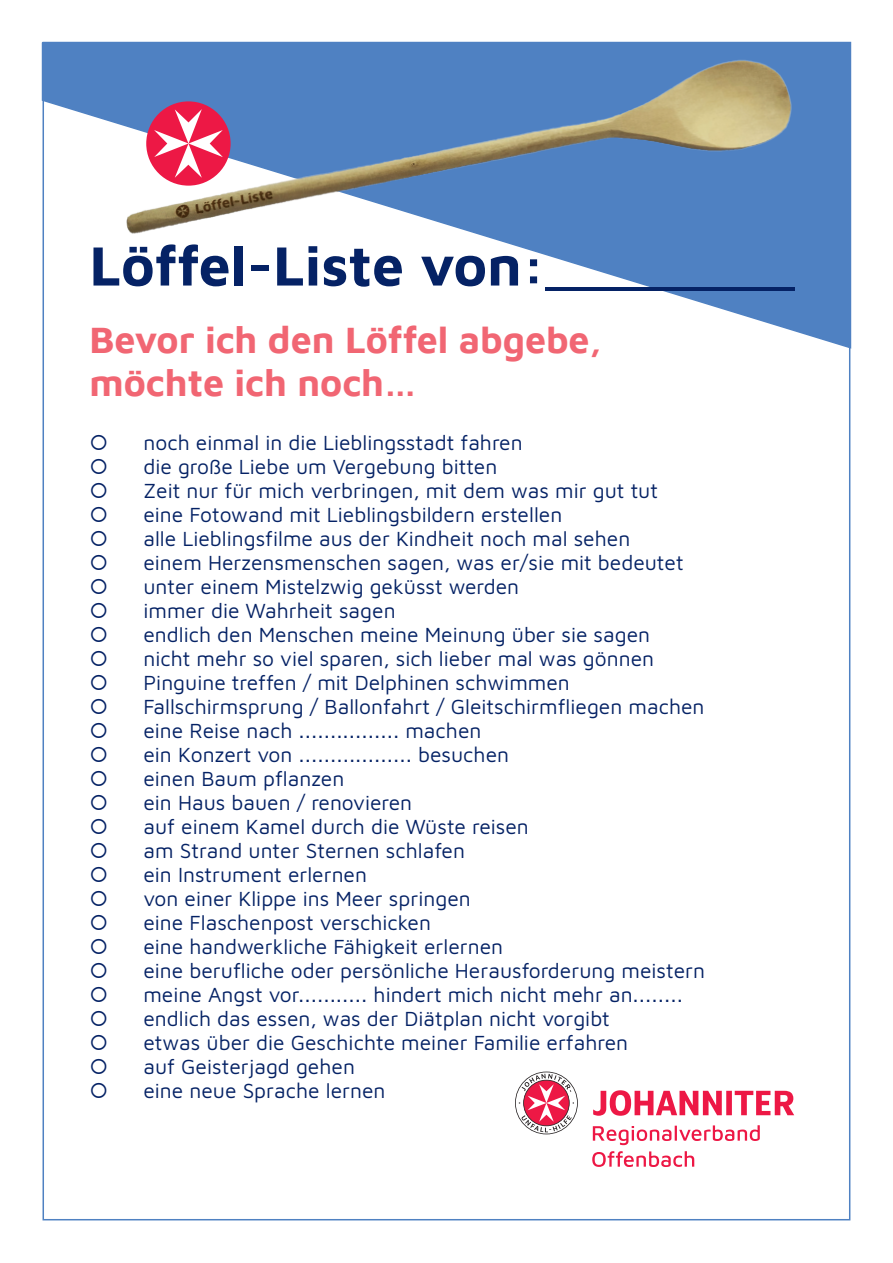
<style>
.page{position:relative;width:893px;height:1263px;background:#fff}
.page>*{position:absolute;margin:0;border:0;box-sizing:border-box;transform-origin:0 0}
.t1{font:700 57px "Maven Pro";color:#052265}
.t2{font:700 37.5px "Maven Johanniter";color:#f16673}
.t3{font:21px "Maven Johanniter";color:#052265}
.s1{font-weight:500}
</style>
<div class="page">
<svg style="left:41px;top:41px;width:811px;height:309px"></svg>
<svg style="left:592px;top:1151px;width:102px;height:16px"></svg>
<svg style="left:515px;top:1071px;width:279px;height:74px"></svg>
<img style="left:121px;top:43px;width:673px;height:203px">
<p class="t1" style="left:89px;top:225px;width:706px">Löffel-Liste von:<span class="s1">________</span></p>
<p class="t2" style="left:89px;top:313px;width:513px">Bevor ich den Löffel abgebe,</p>
<p class="t2" style="left:89px;top:357px;width:328px">möchte ich noch…</p>
<p class="t3" style="left:143px;top:428px;width:381px">noch einmal in die Lieblingsstadt fahren</p>
<p class="t3" style="left:143px;top:452px;width:355px">die große Liebe um Vergebung bitten</p>
<p class="t3" style="left:143px;top:476px;width:516px">Zeit nur für mich verbringen, mit dem was mir gut tut</p>
<p class="t3" style="left:143px;top:500px;width:420px">eine Fotowand mit Lieblingsbildern erstellen</p>
<p class="t3" style="left:143px;top:524px;width:488px">alle Lieblingsfilme aus der Kindheit noch mal sehen</p>
<p class="t3" style="left:143px;top:548px;width:542px">einem Herzensmenschen sagen, was er/sie mit bedeutet</p>
<p class="t3" style="left:143px;top:572px;width:377px">unter einem Mistelzwig geküsst werden</p>
<p class="t3" style="left:143px;top:596px;width:254px">immer die Wahrheit sagen</p>
<p class="t3" style="left:143px;top:620px;width:508px">endlich den Menschen meine Meinung über sie sagen</p>
<p class="t3" style="left:143px;top:644px;width:512px">nicht mehr so viel sparen, sich lieber mal was gönnen</p>
<p class="t3" style="left:143px;top:668px;width:428px">Pinguine treffen / mit Delphinen schwimmen</p>
<p class="t3" style="left:143px;top:692px;width:563px">Fallschirmsprung / Ballonfahrt / Gleitschirmfliegen machen</p>
<p class="t3" style="left:143px;top:716px;width:339px">eine Reise nach ................ machen</p>
<p class="t3" style="left:143px;top:740px;width:367px">ein Konzert von .................. besuchen</p>
<p class="t3" style="left:143px;top:764px;width:202px">einen Baum pflanzen</p>
<p class="t3" style="left:143px;top:788px;width:270px">ein Haus bauen / renovieren</p>
<p class="t3" style="left:143px;top:812px;width:387px">auf einem Kamel durch die Wüste reisen</p>
<p class="t3" style="left:143px;top:836px;width:323px">am Strand unter Sternen schlafen</p>
<p class="t3" style="left:143px;top:860px;width:225px">ein Instrument erlernen</p>
<p class="t3" style="left:143px;top:884px;width:329px">von einer Klippe ins Meer springen</p>
<p class="t3" style="left:143px;top:908px;width:289px">eine Flaschenpost verschicken</p>
<p class="t3" style="left:143px;top:932px;width:361px">eine handwerkliche Fähigkeit erlernen</p>
<p class="t3" style="left:143px;top:956px;width:563px">eine berufliche oder persönliche Herausforderung meistern</p>
<p class="t3" style="left:143px;top:980px;width:541px">meine Angst vor........... hindert mich nicht mehr an........</p>
<p class="t3" style="left:143px;top:1004px;width:468px">endlich das essen, was der Diätplan nicht vorgibt</p>
<p class="t3" style="left:143px;top:1028px;width:486px">etwas über die Geschichte meiner Familie erfahren</p>
<p class="t3" style="left:143px;top:1052px;width:213px">auf Geisterjagd gehen</p>
<p class="t3" style="left:143px;top:1076px;width:244px">eine neue Sprache lernen</p>
</div>
